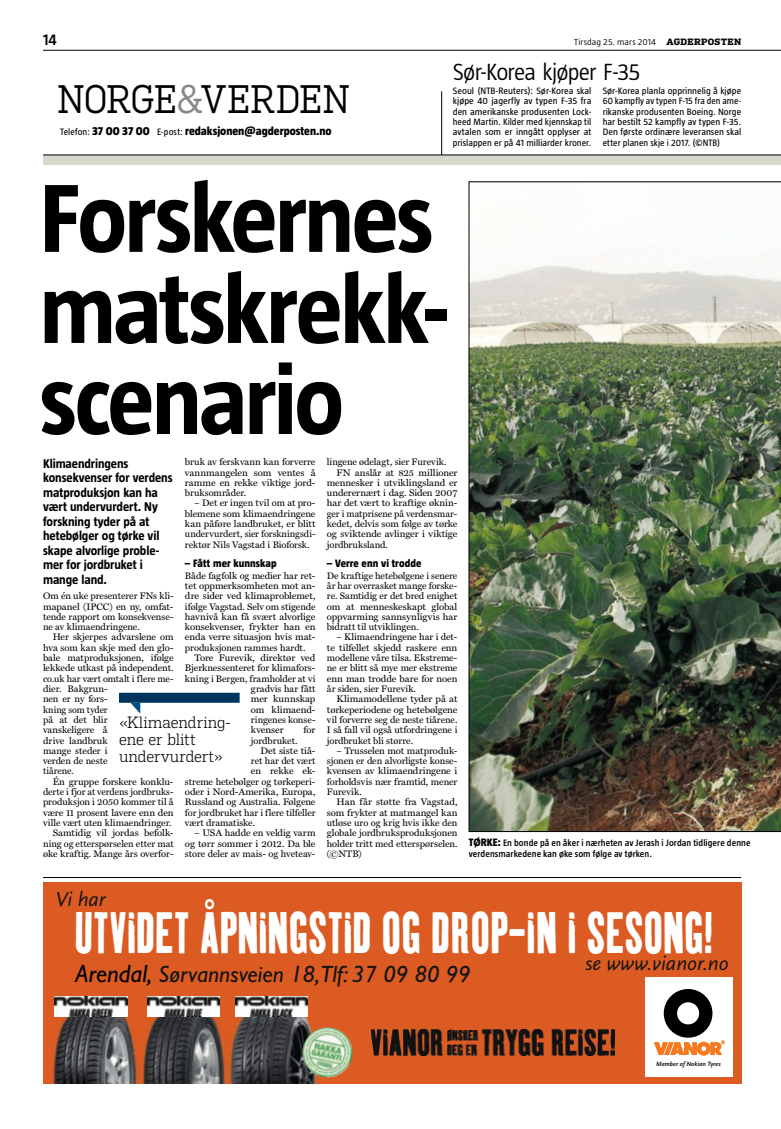
<style>
.page{position:relative;width:781px;height:1129px;background:#fff}
.page>*{position:absolute;margin:0;border:0;box-sizing:border-box;transform-origin:0 0}
.t1{font:700 99px/91px "Taz";letter-spacing:-.03em;color:#000}
.t2{font:56.5px "Kipp OT No One";color:#fff;scale:.88 1}
.t3{font:39px "Flama Slab";letter-spacing:-.005em;color:#000;scale:.91 1}
.t4{font:300 24px "Taz";letter-spacing:-.035em;color:#000}
.t5{font:italic 23.6px "Gill Sans";color:#141414}
.t6{font:italic 21px "Scala Sans OT";color:#141414}
.t7{font:300 16px/17px "Flama Slab";letter-spacing:-.01em;color:#000}
.t8{font:600 16px "Taz";color:#000}
.t9{font:700 13px/14.5px "Taz";letter-spacing:-.005em;color:#000}
.t10{font:800 12px "Taz";color:#000}
.t11{font:800 11px "Taz";letter-spacing:.01em;color:#000}
.t12{font:9.5px/10.3px "Miller Text";letter-spacing:-.005em;color:#000;text-align:justify}
.t13{font:9.5px/10.3px "Taz";color:#000;text-align:justify}
.t14{font:600 9.5px/11px "Taz";letter-spacing:.01em;color:#000}
.t15{font:300 9px "Taz";letter-spacing:.01em;color:#000;scale:1.05 1}
.t16{font:700 9px "Flama Slab";letter-spacing:.025em;color:#000;scale:1.05 1}
.t17{font:italic 700 6.4px "Scala Sans";color:#141414}
.s1{color:#878785}
.s2{font-weight:400;font-size:9.5px}
.s3{font-weight:800;font-size:11px}
.s4{font-size:25px;color:#000}
</style>
<div class="page">
<hr style="left:441px;top:91px;width:1px;height:64px;background:#000">
<img style="left:468px;top:181px;width:312px;height:650px">
<div style="left:119px;top:692px;width:120px;height:10px;background:#00345e"></div>
<svg style="left:130px;top:702px;width:10px;height:11px"></svg>
<hr style="left:43px;top:877px;width:697px;height:1px;background:#000">
<hr style="left:43px;top:50px;width:737px;height:1px;background:#000">
<div style="left:43px;top:155px;width:737px;height:10px;background:#d8d7cc"></div>
<hr style="left:43px;top:155px;width:737px;height:1px;background:#000">
<div style="left:43px;top:882px;width:697px;height:201px;background:#db5b22"></div>
<div style="left:645px;top:977px;width:88px;height:100px;background:#fff"></div>
<svg style="left:654px;top:989px;width:70px;height:66px"></svg>
<img style="left:53px;top:1001px;width:264px;height:82px">
<img style="left:141px;top:1001px;width:1px;height:82px">
<img style="left:371px;top:1029px;width:243px;height:26px">
<img style="left:55px;top:996px;width:72px;height:20px">
<img style="left:147px;top:996px;width:73px;height:20px">
<img style="left:235px;top:996px;width:72px;height:20px">
<img style="left:300px;top:1027px;width:53px;height:52px">
<h3 class="t8" style="left:43px;top:30px;width:15px">14</h3>
<p class="t15" style="left:574px;top:36px;width:79px">Tirsdag 25. mars 2014</p>
<p class="t16" style="left:666px;top:36px;width:73px">AGDERPOSTEN</p>
<h3 class="t3" style="left:57px;top:76px;width:322px">NORGE<span class="s1">&amp;</span>VERDEN</h3>
<p class="t10" style="left:60px;top:124px;width:273px"><span class="s2">Telefon:</span> 37 00 37 00 <span class="s2">E-post:</span> redaksjonen@agderposten.no</p>
<h3 class="t4" style="left:452px;top:58px;width:189px">Sør-Korea kjøper F-35</h3>
<p class="t13" style="left:452px;top:86px;width:140px">Seoul (NTB-Reuters): Sør-Korea skal kjøpe 40 jagerfly av typen F-35 fra den amerikanske produsenten Lock&shy;heed Martin. Kilder med kjennskap til avtalen som er inngått opplyser at prislappen er på 41 milliarder kroner.</p>
<p class="t13" style="left:602px;top:86px;width:140px">Sør-Korea planla opprinnelig å kjøpe 60 kampfly av typen F-15 fra den ame&shy;rikanske produsenten Boeing. Norge har bestilt 52 kampfly av typen F-35.<br>Den første ordinære leveransen skal etter planen skje i 2017. (©NTB)</p>
<h1 class="t1" style="left:39px;top:172px;width:411px">Forskernes matskrekk&shy;scenario</h1>
<p class="t12" style="left:185px;top:456px;width:132px">bruk av ferskvann kan forverre vannmangelen som ventes å ramme en rekke viktige jord&shy;bruksområder.</p>
<p class="t12" style="left:185px;top:498px;width:132px;text-indent:10px">– Det er ingen tvil om at pro&shy;blemene som klimaendringene kan påføre landbruket, er blitt undervurdert, sier forskningsdi&shy;rektør Nils Vagstad i Bioforsk.</p>
<p class="t11" style="left:185px;top:557px;width:93px">– Fått mer kunnskap</p>
<p class="t12" style="left:185px;top:570px;width:132px">Både fagfolk og medier har ret&shy;tet oppmerksomheten mot an&shy;dre sider ved klimaproblemet, ifølge Vagstad. Selv om stigende havnivå kan få svært alvorlige konsekvenser, frykter han en enda verre situasjon hvis mat&shy;produksjonen rammes hardt.</p>
<p class="t12" style="left:194px;top:652px;width:122px">Tore Furevik, direktør ved</p>
<p class="t12" style="left:185px;top:662px;width:132px">Bjerknessenteret for klimafors-</p>
<p class="t12" style="left:185px;top:673px;width:132px">kning i Bergen, framholder at vi</p>
<p class="t12" style="left:251px;top:683px;width:66px">gradvis har fått</p>
<p class="t12" style="left:251px;top:693px;width:66px">mer kunnskap</p>
<p class="t12" style="left:251px;top:704px;width:66px">om klimaend-</p>
<p class="t12" style="left:251px;top:714px;width:66px">ringenes konse-</p>
<p class="t12" style="left:251px;top:724px;width:34px">kvenser</p>
<p class="t12" style="left:303px;top:724px;width:13px">for</p>
<p class="t12" style="left:251px;top:734px;width:48px">jordbruket.</p>
<p class="t12" style="left:260px;top:745px;width:56px">Det siste tiå-</p>
<p class="t12" style="left:251px;top:755px;width:66px">ret har det vært</p>
<p class="t12" style="left:251px;top:765px;width:66px">en rekke ek-</p>
<p class="t12" style="left:185px;top:776px;width:132px">streme hetebølger og tørkeperi-</p>
<p class="t12" style="left:185px;top:786px;width:132px">oder i Nord-Amerika, Europa,</p>
<p class="t12" style="left:185px;top:796px;width:132px">Russland og Australia. Følgene</p>
<p class="t12" style="left:185px;top:807px;width:132px">for jordbruket har i flere tilfeller</p>
<p class="t12" style="left:185px;top:817px;width:72px">vært dramatiske.</p>
<p class="t12" style="left:185px;top:827px;width:132px;text-indent:10px">– USA hadde en veldig varm og tørr sommer i 2012. Da ble store deler av mais- og hveteav-</p>
<h3 class="t9" style="left:43px;top:456px;width:131px">Klimaendringens konsekvenser for verdens matproduksjon kan ha vært undervurdert. Ny forskning tyder på at hetebølger og tørke vil skape alvorlige proble&shy;mer for jordbruket i mange land.</h3>
<p class="t12" style="left:43px;top:590px;width:132px">Om én uke presenterer FNs kli&shy;mapanel (IPCC) en ny, omfat&shy;tende rapport om konsekvense&shy;ne av klimaendringene.</p>
<p class="t12" style="left:43px;top:631px;width:132px;text-align:left;text-indent:10px">Her skjerpes advarslene om hva som kan skje med den glo&shy;bale matproduksjonen, ifølge lekkede utkast på independent. co.uk har vært omtalt i flere me&shy;dier. Bakgrun-<br>nen er ny fors-<br>kning som tyder<br>på at det blir<br>vanskeligere å<br>drive landbruk<br>mange steder i<br>verden de neste<br>tiårene.</p>
<p class="t12" style="left:43px;top:776px;width:132px;text-align:right">Én gruppe forskere konklu&shy;derte i fjor at verdens jordbruks&shy;produksjon i 2050 kommer til å være 11 prosent lavere enn den ville vært uten klimaendringer.<br>Samtidig vil jordas befolk&shy;ning og etterspørselen etter mat øke kraftig. Mange års overfor-</p>
<h3 class="t7" style="left:119px;top:713px;width:113px">«Klimaendring&shy;ene er blitt undervurdert»</h3>
<p class="t12" style="left:326px;top:456px;width:121px">lingene ødelagt, sier Furevik.</p>
<p class="t12" style="left:336px;top:467px;width:122px">FN anslår at 825 millioner</p>
<p class="t12" style="left:326px;top:477px;width:132px">mennesker i utviklingsland er</p>
<p class="t12" style="left:326px;top:487px;width:132px">underernært i dag. Siden 2007</p>
<p class="t12" style="left:326px;top:498px;width:132px">har det vært to kraftige øknin-</p>
<p class="t12" style="left:326px;top:508px;width:132px">ger i matprisene på verdensmar-</p>
<p class="t12" style="left:326px;top:518px;width:132px">kedet, delvis som følge av tørke</p>
<p class="t12" style="left:326px;top:528px;width:132px">og sviktende avlinger i viktige</p>
<p class="t12" style="left:326px;top:539px;width:63px">jordbruksland.</p>
<p class="t11" style="left:326px;top:557px;width:96px">– Verre enn vi trodde</p>
<p class="t12" style="left:326px;top:570px;width:132px">De kraftige hetebølgene i senere år har overrasket mange forske&shy;re. Samtidig er det bred enighet om at menneskeskapt global oppvarming sannsynligvis har bidratt til utviklingen.</p>
<p class="t12" style="left:326px;top:631px;width:132px;text-indent:10px">– Klimaendringene har i det&shy;te tilfellet skjedd raskere enn modellene våre tilsa. Ekstreme&shy;ne er blitt så mye mer ekstreme enn man trodde bare for noen år siden, sier Furevik.</p>
<p class="t12" style="left:326px;top:693px;width:132px;text-indent:10px">Klimamodellene tyder på at tørkeperiodene og hetebølgene vil forverre seg de neste tiårene.<br>I så fall vil også utfordringene i jordbruket bli større.</p>
<p class="t12" style="left:326px;top:745px;width:132px;text-indent:10px">– Trusselen mot matproduk&shy;sjonen er den alvorligste konse&shy;kvensen av klimaendringene i forholdsvis nær framtid, mener Furevik.</p>
<p class="t12" style="left:326px;top:796px;width:132px;text-indent:10px">Han får støtte fra Vagstad, som frykter at matmangel kan utløse uro og krig hvis ikke den globale jordbruksproduksjonen holder tritt med etterspørselen. (©NTB)</p>
<p class="t14" style="left:468px;top:836px;width:283px"><span class="s3">TØRKE:</span> En bonde på en åker i nærheten av Jerash i Jordan tidligere denne verdensmarkedene kan øke som følge av tørken.</p>
<h3 class="t6" style="left:55px;top:887px;width:52px">Vi har</h3>
<h2 class="t2" style="left:75px;top:897px;width:726px">UTVIDET ÅPNINGSTID OG DROP-IN I SESONG!</h2>
<h3 class="t6" style="left:585px;top:951px;width:145px">se www.vianor.no</h3>
<h3 class="t5" style="left:75px;top:959px;width:396px"><span class="s4">Arendal,</span> Sørvannsveien 18,Tlf: 37 09 80 99</h3>
<p class="t17" style="left:655px;top:1059px;width:66px">Member of Nokian Tyres</p>
</div>
